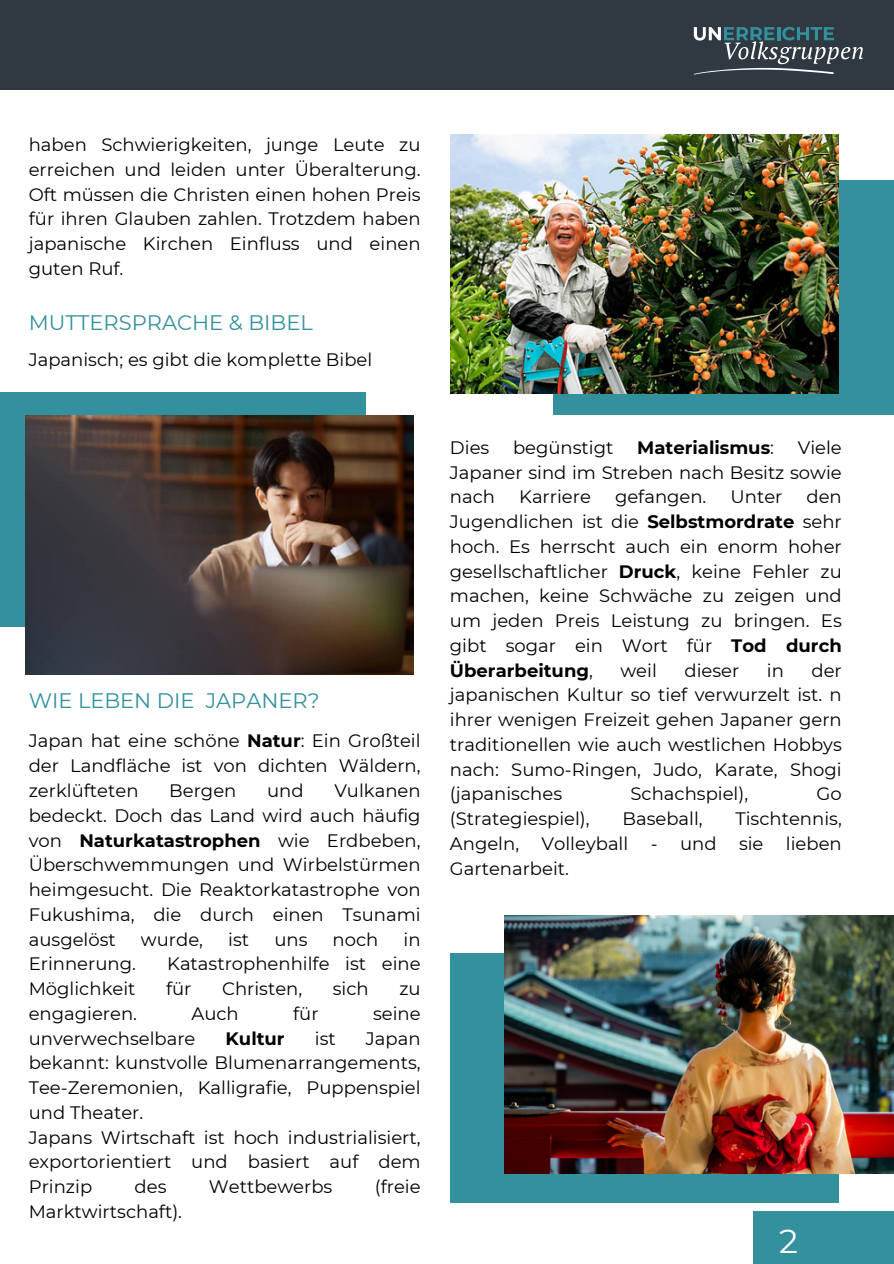
<style>
.page{position:relative;width:894px;height:1264px;background:#fff}
.page>*{position:absolute;margin:0;border:0;box-sizing:border-box;transform-origin:0 0}
.t1{font:33.3px "Montserrat";color:#fff}
.t2{font:21px "Montserrat";color:#33919e}
.t3{font:18px/24.8px "Montserrat";color:#000;text-align:justify}
.t4{font:700 18px "Montserrat";color:#000}
.s1{font-weight:700}
.s2{font-weight:400}
</style>
<div class="page">
<div style="left:752px;top:1211px;width:141px;height:52px;background:#33919e"></div>
<div style="left:0;top:0;width:893px;height:89px;background:#303942"></div>
<svg style="left:693px;top:27px;width:169px;height:48px"></svg>
<div style="left:553px;top:180px;width:340px;height:235px;background:#33919e"></div>
<div style="left:450px;top:953px;width:388px;height:249px;background:#33919e"></div>
<div style="left:0;top:392px;width:365px;height:235px;background:#33919e"></div>
<img style="left:504px;top:915px;width:389px;height:258px">
<img style="left:450px;top:134px;width:388px;height:259px">
<img style="left:26px;top:415px;width:388px;height:259px">
<p class="t3" style="left:29px;top:132px;width:393px">haben Schwierigkeiten, junge Leute zu erreichen und leiden unter Überalterung.<br>Oft müssen die Christen einen hohen Preis für ihren Glauben zahlen. Trotzdem haben japanische Kirchen Einfluss und einen guten Ruf.</p>
<p class="t2" style="left:29px;top:310px;width:285px">MUTTERSPRACHE &amp; BIBEL</p>
<h1 class="t3" style="left:29px;top:347px;width:345px">Japanisch; es gibt die komplette Bibel</h1>
<p class="t2" style="left:29px;top:687px;width:292px">WIE LEBEN DIE JAPANER?</p>
<p class="t3" style="left:29px;top:728px;width:393px">Japan hat eine schöne <span class="s1">Natur</span>: Ein Großteil der Landfläche ist von dichten Wäldern, zerklüfteten</p>
<p class="t3" style="left:29px;top:778px;width:393px;text-indent:305px">Vulkanen bedeckt. Doch das Land wird auch häufig von <span class="s1">Naturkatastrophen</span> wie Erdbeben, Überschwemmungen und Wirbelstürmen heimgesucht. Die Reaktorkatastrophe von Fukushima, die durch einen Tsunami ausgelöst</p>
<p class="t3" style="left:169px;top:778px;width:69px">Bergen</p>
<p class="t3" style="left:267px;top:778px;width:38px">und</p>
<p class="t3" style="left:141px;top:926px;width:64px">wurde,</p>
<p class="t3" style="left:228px;top:926px;width:22px">ist</p>
<p class="t3" style="left:274px;top:926px;width:35px">uns</p>
<p class="t3" style="left:332px;top:926px;width:47px">noch</p>
<p class="t3" style="left:403px;top:926px;width:19px">in</p>
<p class="t3" style="left:29px;top:951px;width:109px">Erinnerung.</p>
<p class="t3" style="left:167px;top:951px;width:255px">Katastrophenhilfe ist eine</p>
<p class="t3" style="left:29px;top:976px;width:108px">Möglichkeit</p>
<p class="t3" style="left:166px;top:976px;width:27px">für</p>
<p class="t3" style="left:222px;top:976px;width:82px">Christen,</p>
<p class="t3" style="left:333px;top:976px;width:37px">sich</p>
<p class="t3" style="left:399px;top:976px;width:23px">zu</p>
<p class="t3" style="left:29px;top:1001px;width:110px">engagieren.</p>
<p class="t3" style="left:191px;top:1001px;width:49px">Auch</p>
<p class="t3" style="left:293px;top:1001px;width:27px">für</p>
<p class="t3" style="left:373px;top:1001px;width:49px">seine</p>
<p class="t3" style="left:29px;top:1025px;width:168px">unverwechselbare</p>
<p class="t4" style="left:225px;top:1027px;width:61px">Kultur</p>
<p class="t3" style="left:315px;top:1025px;width:22px">ist</p>
<p class="t3" style="left:29px;top:1025px;width:393px;text-indent:337px">Japan bekannt: kunstvolle Blumenarrangements, Tee-Zeremonien, Kalligrafie, Puppenspiel und Theater.</p>
<h1 class="t3" style="left:29px;top:1124px;width:393px">Japans Wirtschaft ist hoch industrialisiert, exportorientiert und basiert auf dem Prinzip</h1>
<h1 class="t3" style="left:134px;top:1174px;width:33px">des</h1>
<h1 class="t3" style="left:209px;top:1174px;width:125px">Wettbewerbs</h1>
<h1 class="t3" style="left:374px;top:1174px;width:47px">(freie</h1>
<h1 class="t3" style="left:29px;top:1199px;width:155px">Marktwirtschaft).</h1>
<p class="t3" style="left:450px;top:435px;width:41px">Dies</p>
<p class="t3" style="left:513px;top:435px;width:102px">begünstigt</p>
<p class="t4" style="left:637px;top:436px;width:138px">Materialismus<span class="s2">:</span></p>
<p class="t3" style="left:450px;top:435px;width:393px;text-indent:348px">Viele Japaner sind im Streben nach Besitz sowie nach</p>
<p class="t3" style="left:519px;top:484px;width:73px">Karriere</p>
<p class="t3" style="left:615px;top:484px;width:93px">gefangen.</p>
<p class="t3" style="left:730px;top:484px;width:53px">Unter</p>
<p class="t3" style="left:450px;top:484px;width:393px;text-indent:356px">den Jugendlichen ist die <span class="s1">Selbstmordrate</span> sehr hoch. Es herrscht auch ein enorm hoher gesellschaftlicher <span class="s1">Druck</span>, keine Fehler zu machen, keine Schwäche zu zeigen und um jeden Preis Leistung zu bringen. Es gibt sogar ein Wort für <span class="s1">Tod durch Überarbeitung</span>,</p>
<p class="t3" style="left:450px;top:658px;width:393px;text-indent:361px">der japanischen Kultur so tief verwurzelt ist. n ihrer wenigen Freizeit gehen Japaner gern traditionellen wie auch westlichen Hobbys nach: Sumo-Ringen, Judo, Karate, Shogi (japanisches</p>
<p class="t3" style="left:620px;top:658px;width:38px">weil</p>
<p class="t3" style="left:684px;top:658px;width:56px">dieser</p>
<p class="t3" style="left:766px;top:658px;width:19px">in</p>
<p class="t3" style="left:630px;top:781px;width:119px">Schachspiel),</p>
<p class="t3" style="left:816px;top:781px;width:27px">Go</p>
<p class="t3" style="left:450px;top:806px;width:393px;text-indent:285px">Tischtennis, Angeln, Volleyball - und sie lieben Gartenarbeit.</p>
<p class="t3" style="left:450px;top:806px;width:141px">(Strategiespiel),</p>
<p class="t3" style="left:622px;top:806px;width:82px">Baseball,</p>
<p class="t1" style="left:778px;top:1221px;width:20px">2</p>
</div>
